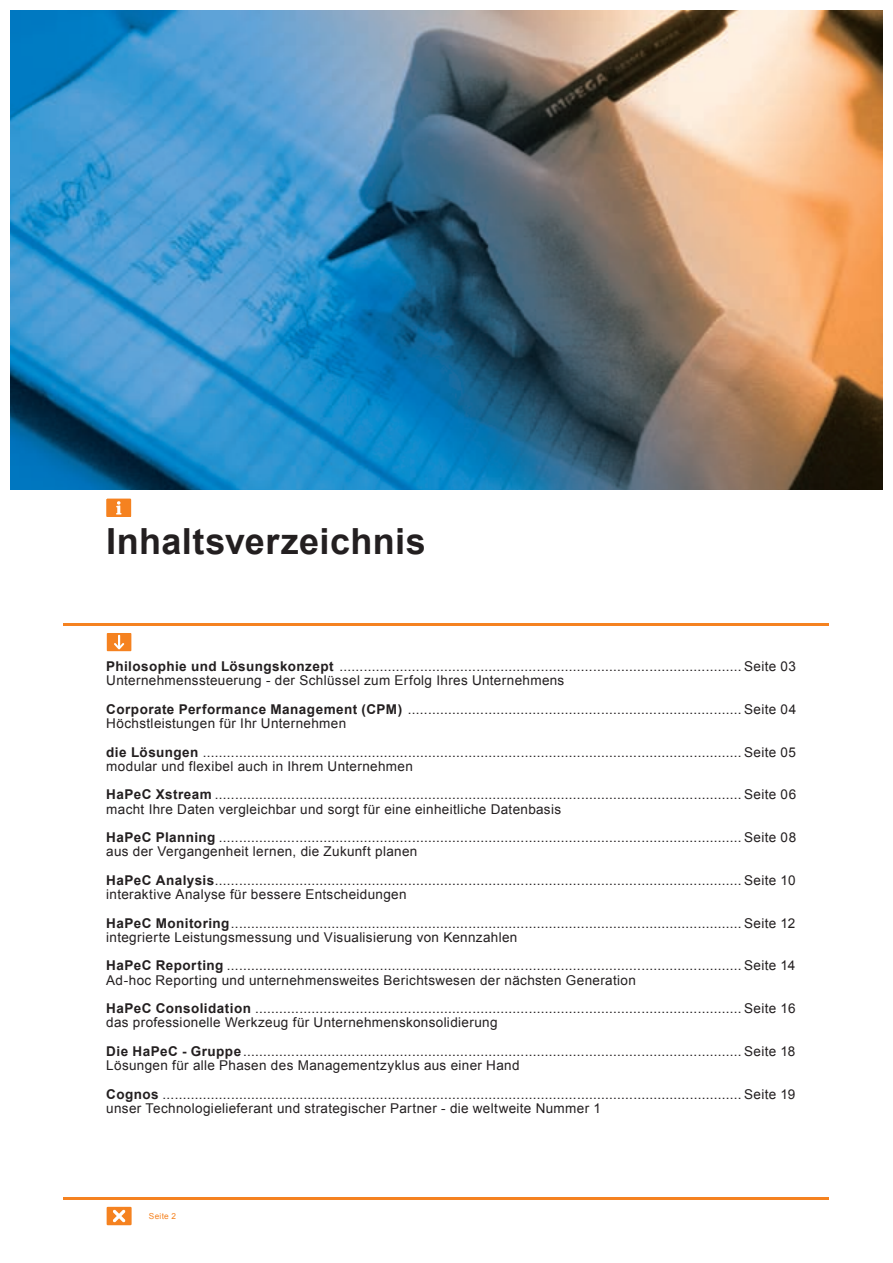
<style>
.page{position:relative;width:893px;height:1263px;background:#fff}
.page>*{position:absolute;margin:0;border:0;box-sizing:border-box;transform-origin:0 0}
.t1{font:700 36px "Arial";letter-spacing:.01em;color:#231f20}
.t2{font:13.5px/14.2px "Arial";letter-spacing:.025em;color:#231f20}
.t3{font:8.25px "Arial";letter-spacing:.04em;color:#f58220}
.s1{font-weight:700}
</style>
<div class="page">
<hr style="left:64px;top:1197px;width:765px;height:2px;background:#f58220">
<div style="left:107px;top:633px;width:24px;height:18px;background:#f58220"></div>
<svg style="left:114px;top:634px;width:10px;height:15px"></svg>
<hr style="left:64px;top:623px;width:765px;height:2px;background:#f58220">
<img style="left:11px;top:11px;width:871px;height:478px">
<div style="left:107px;top:499px;width:24px;height:18px;background:#f58220"></div>
<svg style="left:116px;top:501px;width:5px;height:13px"></svg>
<div style="left:107px;top:1207px;width:24px;height:18px;background:#f58220"></div>
<svg style="left:113px;top:1210px;width:12px;height:12px"></svg>
<h1 class="t1" style="left:106px;top:517px;width:321px">Inhaltsverzeichnis</h1>
<p class="t2" style="left:106px;top:659px;width:691px"><span class="s1">Philosophie und Lösungskonzept</span> .................................................................................................... Seite 03<br>Unternehmenssteuerung - der Schlüssel zum Erfolg Ihres Unternehmens</p>
<p class="t2" style="left:106px;top:702px;width:691px"><span class="s1">Corporate Performance Management (CPM)</span> ................................................................................... Seite 04<br>Höchstleistungen für Ihr Unternehmen</p>
<p class="t2" style="left:106px;top:745px;width:691px"><span class="s1">die Lösungen</span> ...................................................................................................................................... Seite 05 modular und flexibel auch in Ihrem Unternehmen</p>
<p class="t2" style="left:106px;top:788px;width:691px"><span class="s1">HaPeC Xstream</span> ................................................................................................................................... Seite 06 macht Ihre Daten vergleichbar und sorgt für eine einheitliche Datenbasis</p>
<p class="t2" style="left:106px;top:830px;width:691px"><span class="s1">HaPeC Planning</span> .................................................................................................................................. Seite 08 aus der Vergangenheit lernen, die Zukunft planen</p>
<p class="t2" style="left:106px;top:873px;width:691px"><span class="s1">HaPeC Analysis</span> ................................................................................................................................... Seite 10 interaktive Analyse für bessere Entscheidungen</p>
<p class="t2" style="left:106px;top:916px;width:690px"><span class="s1">HaPeC Monitoring</span> ............................................................................................................................... Seite 12 integrierte Leistungsmessung und Visualisierung von Kennzahlen</p>
<p class="t2" style="left:106px;top:959px;width:691px"><span class="s1">HaPeC Reporting</span> ................................................................................................................................ Seite 14<br>Ad-hoc Reporting und unternehmensweites Berichtswesen der nächsten Generation</p>
<p class="t2" style="left:106px;top:1001px;width:691px"><span class="s1">HaPeC Consolidation</span> ......................................................................................................................... Seite 16 das professionelle Werkzeug für Unternehmenskonsolidierung</p>
<p class="t2" style="left:106px;top:1044px;width:691px"><span class="s1">Die HaPeC - Gruppe</span> ............................................................................................................................ Seite 18<br>Lösungen für alle Phasen des Managementzyklus aus einer Hand</p>
<p class="t2" style="left:106px;top:1087px;width:691px"><span class="s1">Cognos</span> ................................................................................................................................................ Seite 19 unser Technologielieferant und strategischer Partner - die weltweite Nummer 1</p>
<p class="t3" style="left:149px;top:1211px;width:29px">Seite 2</p>
</div>
